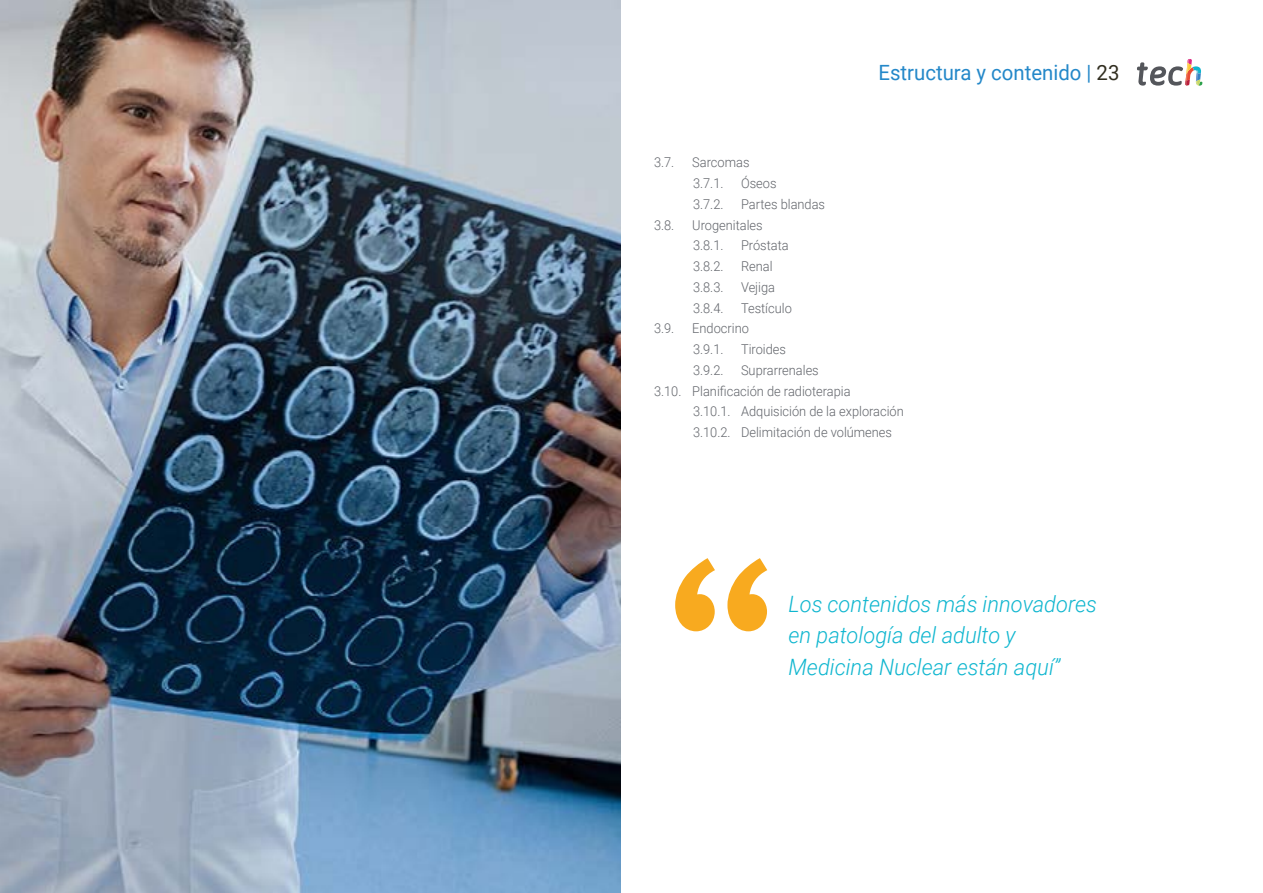
<style>
.page{position:relative;width:1263px;height:893px;background:#fff}
.page>*{position:absolute;margin:0;border:0;box-sizing:border-box;transform-origin:0 0}
.t1{font:italic 300 22.5px/31.5px "Roboto";color:#0fb6cf}
.t2{font:21px "Roboto";color:#2488c9}
.t3{font:300 13.5px/20.7px "Roboto";color:#61646a;scale:.95 1}
.s1{color:#312e20}
</style>
<div class="page">
<img style="left:0;top:0;width:621px;height:893px">
<svg style="left:1137px;top:59px;width:65px;height:27px"></svg>
<svg style="left:675px;top:558px;width:92px;height:73px"></svg>
<p class="t3" style="left:654px;top:152px;width:23px">3.7.</p>
<p class="t3" style="left:692px;top:152px;width:62px">Sarcomas<br>3.7.1.</p>
<p class="t3" style="left:741px;top:173px;width:39px">Óseos</p>
<p class="t3" style="left:693px;top:193px;width:34px">3.7.2.</p>
<p class="t3" style="left:741px;top:193px;width:90px">Partes blandas</p>
<p class="t3" style="left:654px;top:214px;width:23px">3.8.</p>
<p class="t3" style="left:692px;top:214px;width:76px">Urogenitales<br>3.8.1.</p>
<p class="t3" style="left:741px;top:235px;width:52px">Próstata</p>
<p class="t3" style="left:693px;top:256px;width:34px">3.8.2.</p>
<p class="t3" style="left:741px;top:256px;width:35px">Renal</p>
<p class="t3" style="left:693px;top:276px;width:34px">3.8.3.</p>
<p class="t3" style="left:741px;top:276px;width:37px">Vejiga</p>
<p class="t3" style="left:693px;top:297px;width:34px">3.8.4.</p>
<p class="t3" style="left:741px;top:297px;width:55px">Testículo</p>
<p class="t3" style="left:654px;top:318px;width:23px">3.9.</p>
<p class="t3" style="left:692px;top:318px;width:61px">Endocrino<br>3.9.1.</p>
<p class="t3" style="left:741px;top:339px;width:49px">Tiroides</p>
<h2 class="t2" style="left:878px;top:57px;width:242px">Estructura y contenido | <span class="s1">23</span></h2>
<p class="t3" style="left:693px;top:359px;width:34px">3.9.2.</p>
<p class="t3" style="left:741px;top:359px;width:83px">Suprarrenales</p>
<p class="t3" style="left:654px;top:380px;width:208px">3.10. Planificación de radioterapia</p>
<p class="t3" style="left:693px;top:401px;width:223px">3.10.1. Adquisición de la exploración</p>
<p class="t3" style="left:693px;top:422px;width:211px">3.10.2. Delimitación de volúmenes</p>
<h1 class="t1" style="left:788px;top:587px;width:310px">Los contenidos más innovadores en patología del adulto y<br>Medicina Nuclear están aquí”</h1>
</div>
